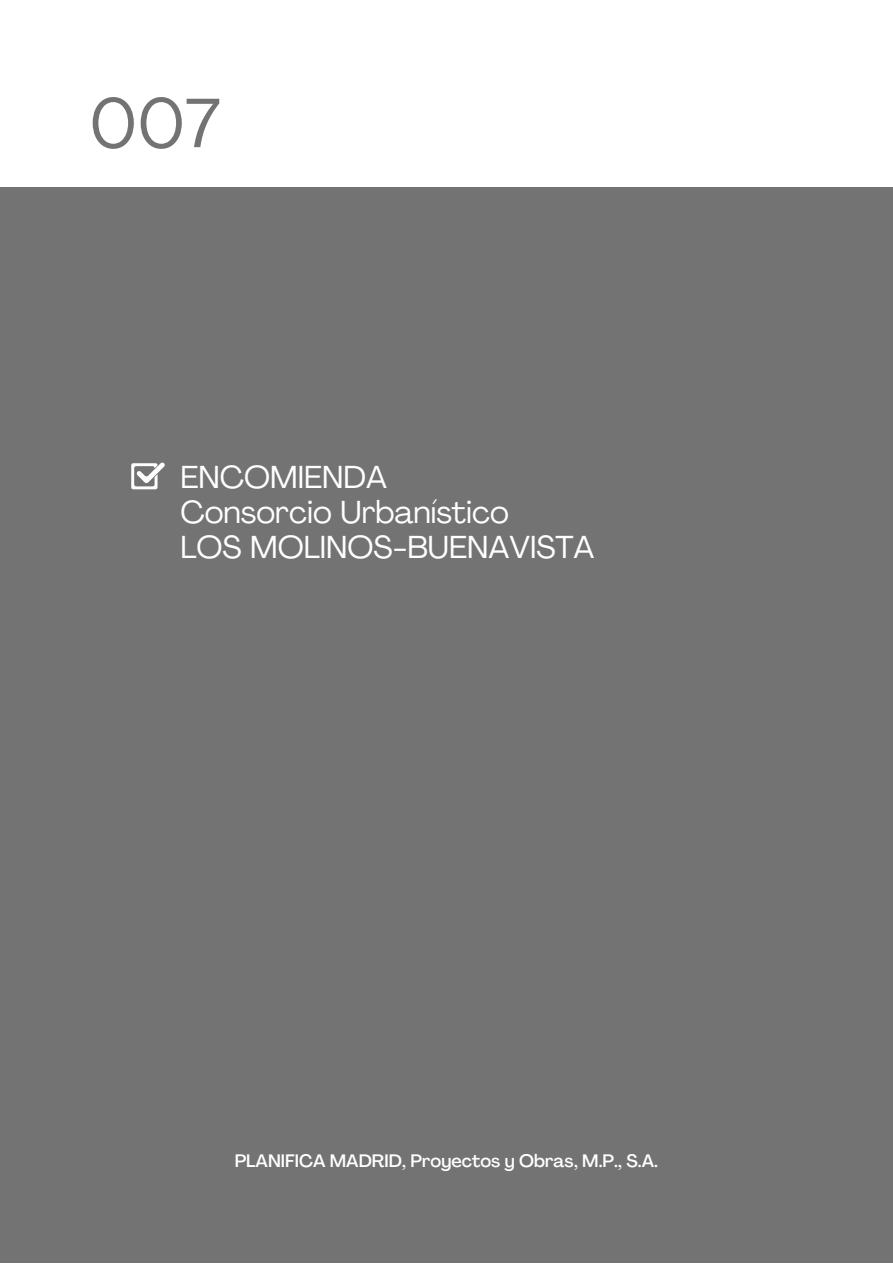
<style>
.page{position:relative;width:893px;height:1264px;background:#fff}
.page>*{position:absolute;margin:0;border:0;box-sizing:border-box;transform-origin:0 0}
.t1{font:68.55px "Agrandir";color:#737373}
.t2{font:31.35px "Agrandir";color:#fff}
.t3{font:500 17.85px "Agrandir";color:#fff}
</style>
<div class="page">
<div style="left:0;top:0;width:892px;height:1262px;background:#737373"></div>
<div style="left:0;top:0;width:892px;height:187px;background:#fff"></div>
<svg style="left:131px;top:462px;width:34px;height:27px"></svg>
<p class="t1" style="left:89px;top:96px;width:133px">007</p>
<p class="t2" style="left:180px;top:465px;width:208px">ENCOMIENDA</p>
<p class="t2" style="left:180px;top:499px;width:330px">Consorcio Urbanístico</p>
<p class="t2" style="left:180px;top:534px;width:415px">LOS MOLINOS-BUENAVISTA</p>
<p class="t3" style="left:235px;top:1153px;width:425px">PLANIFICA MADRID, Proyectos y Obras, M.P., S.A.</p>
</div>
